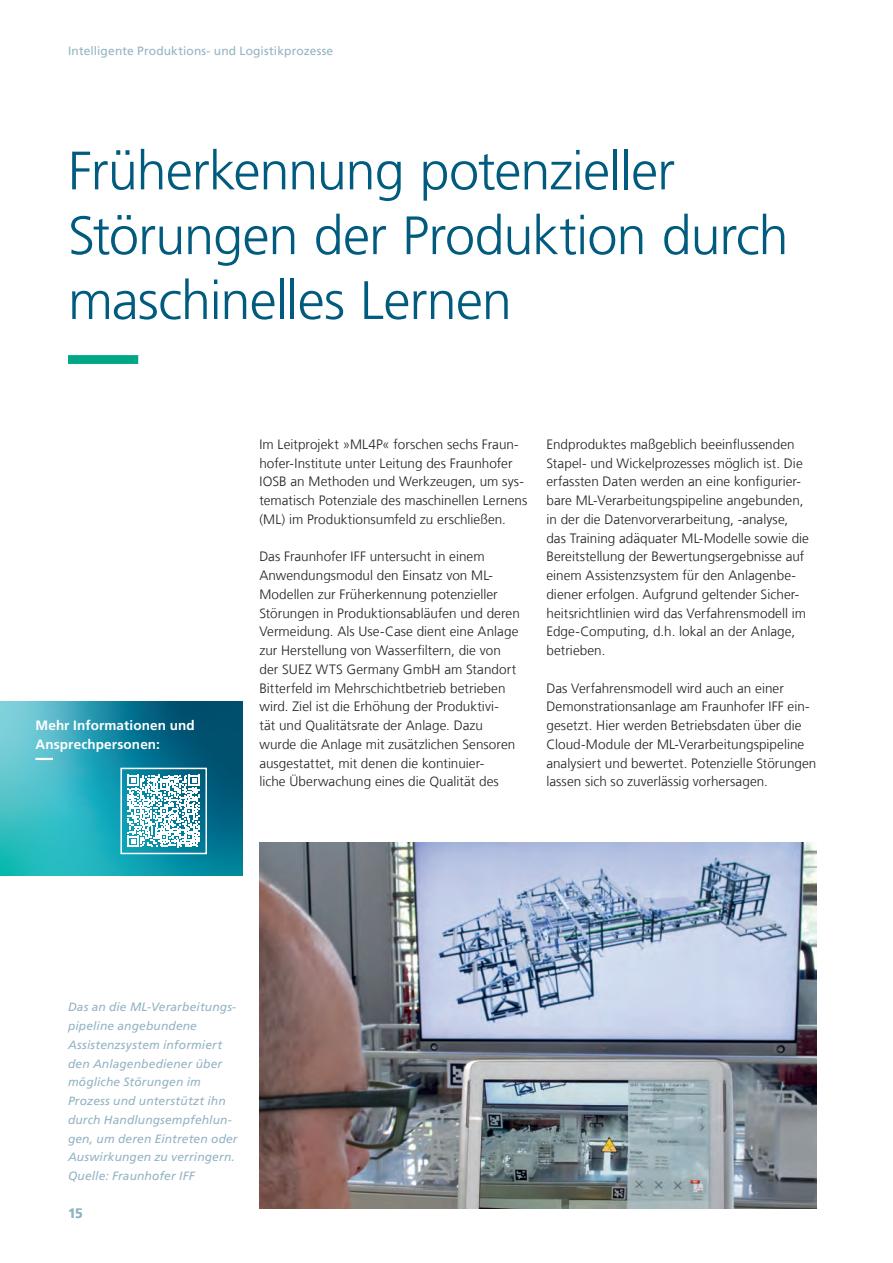
<style>
.page{position:relative;width:893px;height:1263px;background:#fff}
.page>*{position:absolute;margin:0;border:0;box-sizing:border-box;transform-origin:0 0}
.t1{font:300 54px/64.8px "Frutiger LT Com";letter-spacing:-.02em;color:#005b7f}
.t2{font:300 13.5px/18.8px "Frutiger LT Com";letter-spacing:.005em;color:#231f20}
.t3{font:700 13.5px/18.8px "Frutiger LT Com";letter-spacing:.01em;color:#fff}
.t4{font:700 13.5px "Frutiger LT Com";color:#93b3c3}
.t5{font:italic 12px/18.8px "Frutiger LT Com";letter-spacing:.015em;color:#93b3c3}
.t6{font:12px "Frutiger LT Com";letter-spacing:.01em;color:#93b3c3}
</style>
<div class="page">
<img style="left:259px;top:842px;width:557px;height:366px">
<svg style="left:68px;top:355px;width:71px;height:9px"></svg>
<svg style="left:0;top:701px;width:242px;height:174px;background:#2296aa"></svg>
<svg style="left:35px;top:758px;width:177px;height:2px"></svg>
<svg style="left:128px;top:775px;width:72px;height:72px"></svg>
<div style="left:120px;top:768px;width:87px;height:86px;border:2px solid #fff"></div>
<p class="t6" style="left:68px;top:44px;width:267px">Intelligente Produktions- und Logistikprozesse</p>
<h1 class="t1" style="left:68px;top:139px;width:722px">Früherkennung potenzieller<br>Störungen der Produktion durch maschinelles Lernen</h1>
<p class="t3" style="left:35px;top:716px;width:161px">Mehr Informationen und<br>Ansprechpersonen:</p>
<p class="t2" style="left:259px;top:435px;width:269px">Im Leitprojekt »ML4P« forschen sechs Fraun&shy;hofer-Institute unter Leitung des Fraunhofer IOSB an Methoden und Werkzeugen, um sys&shy;tematisch Potenziale des maschinellen Lernens (ML) im Produktionsumfeld zu erschließen.</p>
<p class="t2" style="left:259px;top:547px;width:262px">Das Fraunhofer IFF untersucht in einem Anwendungsmodul den Einsatz von ML-Modellen zur Früherkennung potenzieller Störungen in Produktionsabläufen und deren Vermeidung. Als Use-Case dient eine Anlage zur Herstellung von Wasserfiltern, die von der SUEZ WTS Germany GmbH am Standort Bitterfeld im Mehrschichtbetrieb betrieben wird. Ziel ist die Erhöhung der Produktivi-<br>tät und Qualitätsrate der Anlage. Dazu wurde die Anlage mit zusätzlichen Sensoren ausgestattet, mit denen die kontinuier-<br>liche Überwachung eines die Qualität des</p>
<p class="t2" style="left:546px;top:435px;width:264px">Endproduktes maßgeblich beeinflussenden Stapel- und Wickelprozesses möglich ist. Die erfassten Daten werden an eine konfigurier&shy;bare ML-Verarbeitungspipeline angebunden, in der die Datenvorverarbeitung, -analyse, das Training adäquater ML-Modelle sowie die Bereitstellung der Bewertungsergebnisse auf einem Assistenzsystem für den Anlagenbe&shy;diener erfolgen. Aufgrund geltender Sicher&shy;heitsrichtlinien wird das Verfahrensmodell im Edge-Computing, d.h. lokal an der Anlage, betrieben.</p>
<p class="t2" style="left:546px;top:679px;width:271px">Das Verfahrensmodell wird auch an einer Demonstrationsanlage am Fraunhofer IFF ein&shy;gesetzt. Hier werden Betriebsdaten über die Cloud-Module der ML-Verarbeitungspipeline analysiert und bewertet. Potenzielle Störungen lassen sich so zuverlässig vorhersagen.</p>
<p class="t5" style="left:68px;top:998px;width:171px">Das an die ML-Verarbeitungs&shy;pipeline angebundene<br>Assistenzsystem informiert den Anlagenbediener über mögliche Störungen im<br>Prozess und unterstützt ihn durch Handlungsempfehlun&shy;gen, um deren Eintreten oder<br>Auswirkungen zu verringern.<br>Quelle: Fraunhofer IFF</p>
<p class="t4" style="left:68px;top:1205px;width:16px">15</p>
</div>
